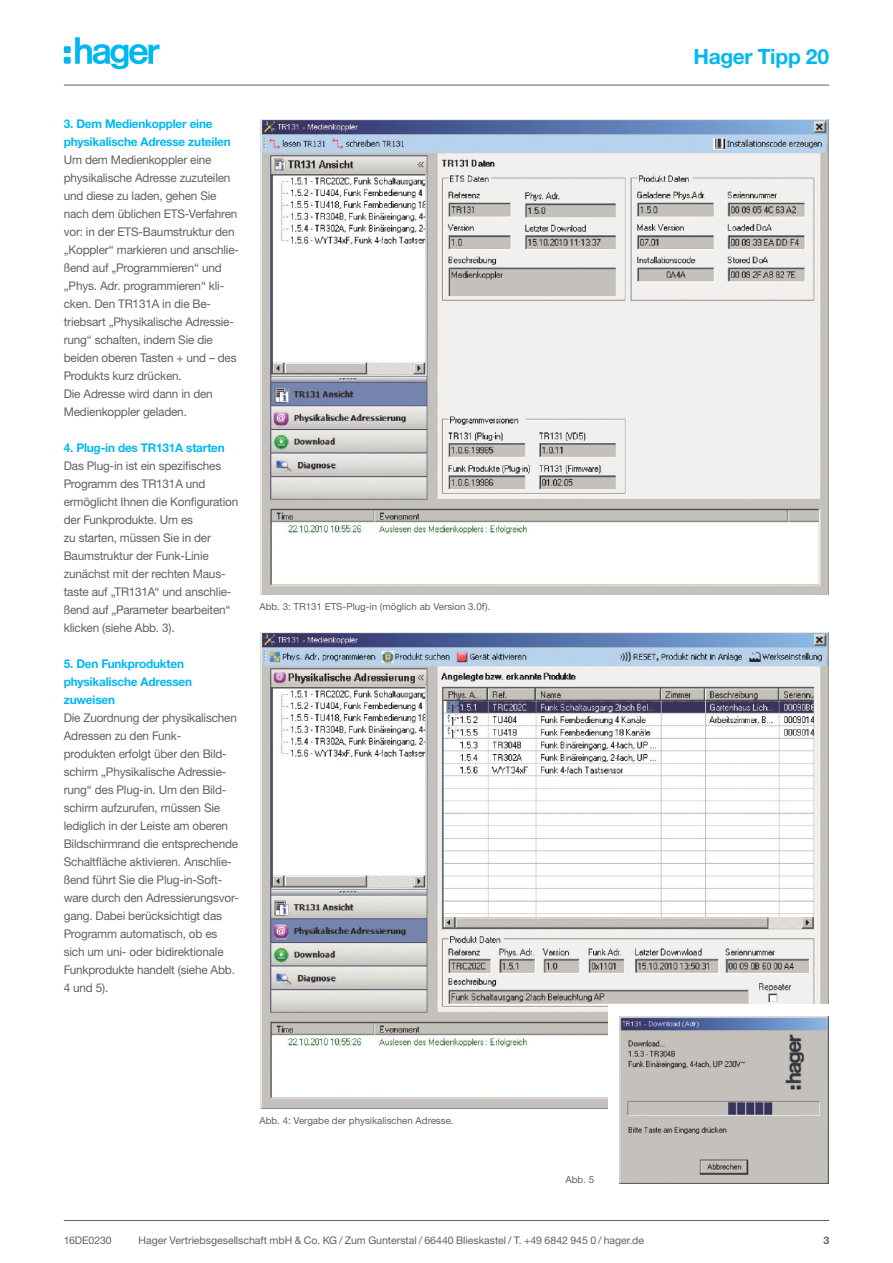
<style>
.page{position:relative;width:893px;height:1263px;background:#fff}
.page>*{position:absolute;margin:0;border:0;box-sizing:border-box;transform-origin:0 0}
.t1{font:700 21px "Helvetica Neue LTW1 G";letter-spacing:-.015em;color:#00b8f1}
.t2{font:12px/18px "Helvetica Neue LTW1 G";letter-spacing:-.015em;color:#606163}
.t3{font:700 12px/18px "Helvetica Neue LTW1 G";letter-spacing:-.015em;color:#00b8f1}
.t4{font:10.5px "Helvetica Neue LTW1 G";color:#606163}
.t5{font:700 10.5px "Helvetica Neue LTW1 G";color:#606163}
.t6{font:9.75px "Helvetica Neue LTW1 G";color:#606163}
</style>
<div class="page">
<hr style="left:64px;top:85px;width:765px;height:1px;background:#606163">
<hr style="left:64px;top:1220px;width:765px;height:1px;background:#606163">
<svg style="left:75px;top:37px;width:85px;height:32px"></svg>
<div style="left:64px;top:46px;width:7px;height:7px;background:#00b8f1;border-radius:2px"></div>
<div style="left:64px;top:57px;width:7px;height:7px;background:#00b8f1;border-radius:2px"></div>
<img style="left:260px;top:119px;width:568px;height:476px">
<img style="left:260px;top:633px;width:568px;height:475px">
<div style="left:608px;top:1004px;width:230px;height:179px;background:#fff"></div>
<img style="left:620px;top:1017px;width:208px;height:167px">
<p class="t3" style="left:64px;top:114px;width:168px">3. Dem Medienkoppler eine physikalische Adresse zuteilen</p>
<p class="t2" style="left:64px;top:150px;width:177px">Um dem Medienkoppler eine physikalische Adresse zuzuteilen und diese zu laden, gehen Sie nach dem üblichen ETS-Verfahren vor: in der ETS-Baumstruktur den „Koppler“ markieren und anschlie&shy;ßend auf „Programmieren“ und „Phys. Adr. programmieren“ kli&shy;cken. Den TR131A in die Be&shy;triebsart „Physikalische Adressie&shy;rung“ schalten, indem Sie die beiden oberen Tasten + und – des<br>Produkts kurz drücken.<br>Die Adresse wird dann in den<br>Medienkoppler geladen.</p>
<p class="t3" style="left:64px;top:438px;width:162px">4. Plug-in des TR131A starten</p>
<p class="t2" style="left:64px;top:456px;width:176px">Das Plug-in ist ein spezifisches<br>Programm des TR131A und ermöglicht Ihnen die Konfiguration der Funkprodukte. Um es<br>zu starten, müssen Sie in der<br>Baumstruktur der Funk-Linie zunächst mit der rechten Maus&shy;taste auf „TR131A“ und anschlie&shy;ßend auf „Parameter bearbeiten“ klicken (siehe Abb. 3).</p>
<p class="t3" style="left:64px;top:654px;width:130px">5. Den Funkprodukten physikalische Adressen zuweisen</p>
<p class="t2" style="left:64px;top:708px;width:177px">Die Zuordnung der physikalischen<br>Adressen zu den Funk-<br>produkten erfolgt über den Bild&shy;schirm „Physikalische Adressie&shy;rung“ des Plug-in. Um den Bild&shy;schirm aufzurufen, müssen Sie lediglich in der Leiste am oberen<br>Bildschirmrand die entsprechende<br>Schaltfläche aktivieren. Anschlie&shy;ßend führt Sie die Plug-in-Soft&shy;ware durch den Adressierungsvor&shy;gang. Dabei berücksichtigt das<br>Programm automatisch, ob es sich um uni- oder bidirektionale<br>Funkprodukte handelt (siehe Abb.<br>4 und 5).</p>
<p class="t6" style="left:259px;top:600px;width:232px">Abb. 3: TR131 ETS-Plug-in (möglich ab Version 3.0f).</p>
<p class="t6" style="left:259px;top:1115px;width:196px">Abb. 4: Vergabe der physikalischen Adresse.</p>
<p class="t6" style="left:566px;top:1173px;width:30px">Abb. 5</p>
<h1 class="t1" style="left:693px;top:43px;width:137px">Hager Tipp 20</h1>
<p class="t4" style="left:64px;top:1233px;width:49px">16DE0230</p>
<p class="t4" style="left:139px;top:1233px;width:507px">Hager Vertriebsgesellschaft mbH &amp; Co. KG / Zum Gunterstal / 66440 Blieskastel / T. +49 6842 945 0 / hager.de</p>
<p class="t5" style="left:823px;top:1233px;width:7px">3</p>
</div>
